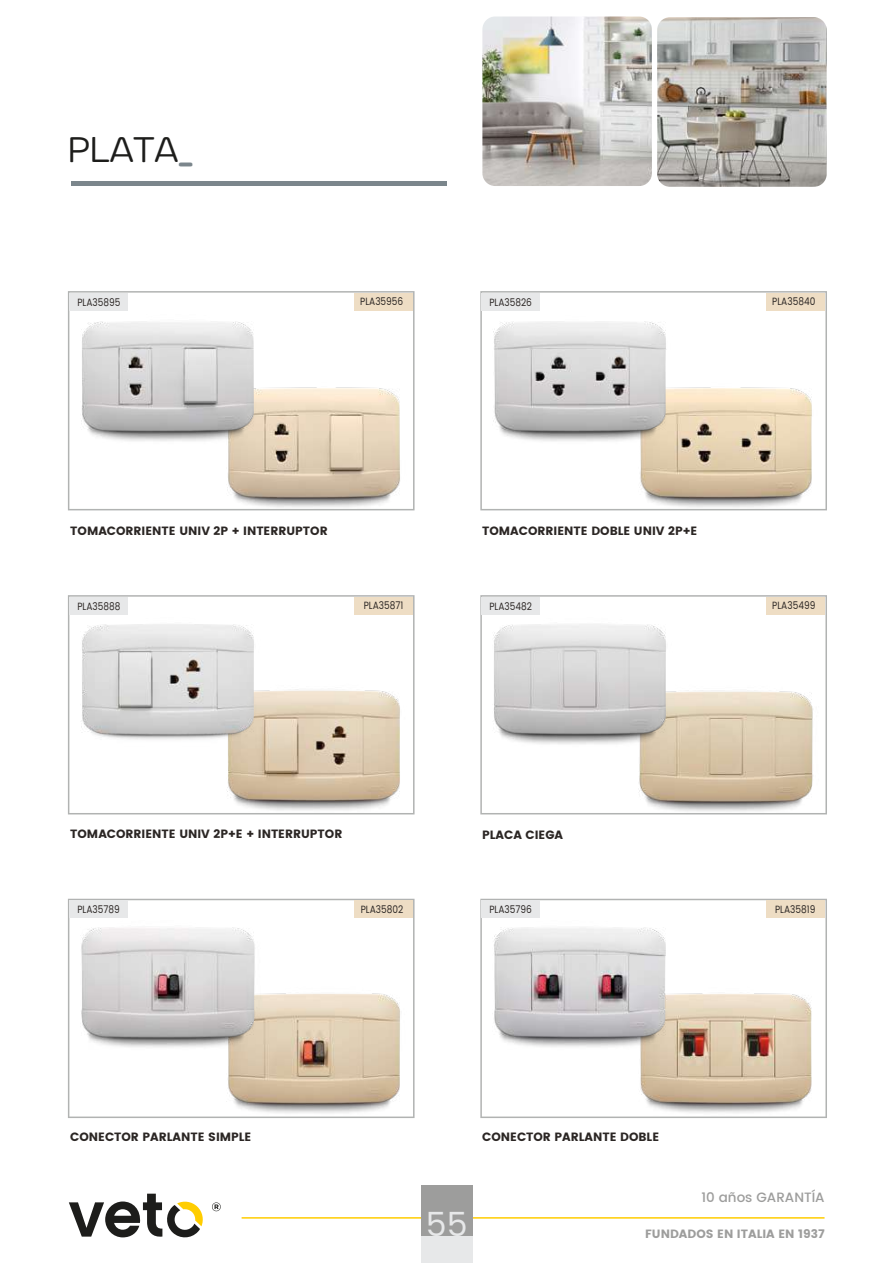
<style>
.page{position:relative;width:893px;height:1263px;background:#fff}
.page>*{position:absolute;margin:0;border:0;box-sizing:border-box;transform-origin:0 0}
.t1{font:35.4px "Byom";color:#1d1d1b}
.t2{font:33px "Poppins";color:#e7e8e9}
.t3{font:500 13.5px "Poppins";color:#9d9d9c}
.t4{font:700 12px "Poppins";color:#2b2624}
.t5{font:700 12px "Poppins";color:#9d9d9c}
.t6{font:10.5px "Poppins";color:#2b2624;scale:.85 1}
.s1{font-weight:700;color:#7b868c}
</style>
<div class="page">
<img style="left:482px;top:17px;width:345px;height:170px">
<hr style="left:242px;top:1217px;width:582px;height:1px;background:#ffcd00">
<div style="left:422px;top:1185px;width:51px;height:51px;background:#9d9d9c"></div>
<div style="left:422px;top:1236px;width:51px;height:27px;background:#e7e8e9"></div>
<svg style="left:69px;top:1194px;width:134px;height:44px"></svg>
<svg style="left:212px;top:1202px;width:9px;height:9px"></svg>
<div style="left:71px;top:181px;width:375px;height:5px;background:#7b868c"></div>
<svg style="left:480px;top:595px;width:347px;height:219px"></svg>
<svg style="left:68px;top:899px;width:347px;height:219px"></svg>
<svg style="left:480px;top:899px;width:347px;height:219px"></svg>
<div style="left:69px;top:900px;width:59px;height:18px;background:#e7e8e9"></div>
<div style="left:354px;top:900px;width:59px;height:18px;background:#eeddc4"></div>
<div style="left:481px;top:900px;width:59px;height:18px;background:#e7e8e9"></div>
<div style="left:766px;top:900px;width:59px;height:18px;background:#eeddc4"></div>
<svg style="left:68px;top:595px;width:347px;height:219px"></svg>
<div style="left:69px;top:597px;width:59px;height:17px;background:#e7e8e9"></div>
<div style="left:354px;top:597px;width:59px;height:17px;background:#eeddc4"></div>
<div style="left:481px;top:597px;width:59px;height:17px;background:#e7e8e9"></div>
<div style="left:766px;top:597px;width:59px;height:17px;background:#eeddc4"></div>
<svg style="left:68px;top:291px;width:347px;height:219px"></svg>
<svg style="left:480px;top:291px;width:347px;height:219px"></svg>
<div style="left:69px;top:293px;width:59px;height:17px;background:#e7e8e9"></div>
<div style="left:354px;top:293px;width:59px;height:17px;background:#eeddc4"></div>
<div style="left:481px;top:293px;width:59px;height:17px;background:#e7e8e9"></div>
<div style="left:766px;top:293px;width:59px;height:17px;background:#eeddc4"></div>
<h1 class="t1" style="left:68px;top:129px;width:127px">PLATA<span class="s1">_</span></h1>
<p class="t6" style="left:77px;top:294px;width:52px">PLA35895</p>
<p class="t6" style="left:360px;top:294px;width:52px">PLA35956</p>
<p class="t6" style="left:489px;top:294px;width:52px">PLA35826</p>
<p class="t6" style="left:772px;top:294px;width:52px">PLA35840</p>
<p class="t4" style="left:70px;top:524px;width:259px">TOMACORRIENTE UNIV 2P + INTERRUPTOR</p>
<p class="t4" style="left:482px;top:524px;width:217px">TOMACORRIENTE DOBLE UNIV 2P+E</p>
<p class="t6" style="left:77px;top:598px;width:52px">PLA35888</p>
<p class="t6" style="left:364px;top:598px;width:48px">PLA35871</p>
<p class="t6" style="left:489px;top:598px;width:52px">PLA35482</p>
<p class="t6" style="left:772px;top:598px;width:52px">PLA35499</p>
<p class="t4" style="left:70px;top:827px;width:274px">TOMACORRIENTE UNIV 2P+E + INTERRUPTOR</p>
<p class="t4" style="left:482px;top:828px;width:82px">PLACA CIEGA</p>
<p class="t6" style="left:77px;top:902px;width:51px">PLA35789</p>
<p class="t6" style="left:361px;top:901px;width:52px">PLA35802</p>
<p class="t6" style="left:489px;top:902px;width:51px">PLA35796</p>
<p class="t6" style="left:775px;top:901px;width:49px">PLA35819</p>
<p class="t4" style="left:70px;top:1130px;width:183px">CONECTOR PARLANTE SIMPLE</p>
<p class="t4" style="left:482px;top:1130px;width:179px">CONECTOR PARLANTE DOBLE</p>
<p class="t3" style="left:701px;top:1187px;width:125px">10 años GARANTÍA</p>
<h2 class="t2" style="left:426px;top:1200px;width:43px">55</h2>
<p class="t5" style="left:645px;top:1227px;width:181px">FUNDADOS EN ITALIA EN 1937</p>
</div>
